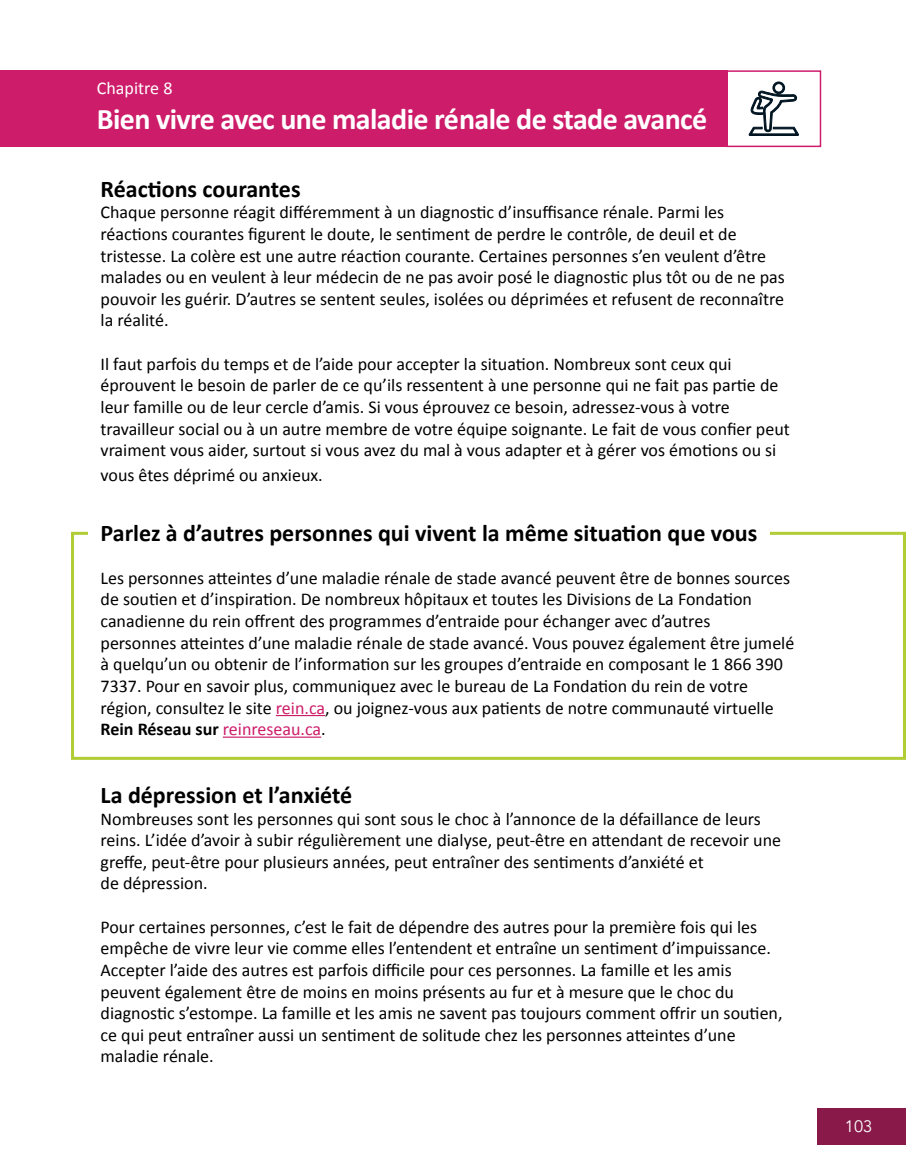
<style>
.page{position:relative;width:906px;height:1176px;background:#fff}
.page>*{position:absolute;margin:0;border:0;box-sizing:border-box;transform-origin:0 0}
.t1{font:700 30px "Calibri";letter-spacing:-.02em;color:#fff}
.t2{font:700 24px "Calibri";color:#000}
.t3{font:18px/21.6px "Calibri";color:#000}
.t4{font:18px "Calibri";color:#fff}
.t5{font:16.5px "Avenir";color:#fff}
.s1{color:#cd1d6a}
.s2{font-weight:700}
</style>
<div class="page">
<div style="left:817px;top:1107px;width:88px;height:37px;background:#881948"></div>
<div style="left:0;top:70px;width:727px;height:77px;background:#cd1d6a"></div>
<div style="left:726px;top:70px;width:94px;height:77px;border:2px solid #cd1d6a"></div>
<svg style="left:748px;top:82px;width:50px;height:54px"></svg>
<div style="left:71px;top:531px;width:834px;height:228px;border:3px solid #b0cd36"></div>
<div style="left:88px;top:520px;width:681px;height:39px;background:#fff"></div>
<hr style="left:276px;top:714px;width:49px;height:2px;background:#cd1d6a">
<hr style="left:223px;top:736px;width:98px;height:1px;background:#cd1d6a">
<p class="t4" style="left:97px;top:77px;width:77px">Chapitre 8</p>
<h1 class="t1" style="left:97px;top:100px;width:611px">Bien vivre avec une maladie rénale de stade avancé</h1>
<h4 class="t2" style="left:100px;top:173px;width:201px">Réactions courantes</h4>
<p class="t3" style="left:100px;top:202px;width:685px">Chaque personne réagit différemment à un diagnostic d’insuffisance rénale. Parmi les réactions courantes figurent le doute, le sentiment de perdre le contrôle, de deuil et de tristesse. La colère est une autre réaction courante. Certaines personnes s’en veulent d’être malades ou en veulent à leur médecin de ne pas avoir posé le diagnostic plus tôt ou de ne pas pouvoir les guérir. D’autres se sentent seules, isolées ou déprimées et refusent de reconnaître la réalité.</p>
<p class="t3" style="left:100px;top:353px;width:690px">Il faut parfois du temps et de l’aide pour accepter la situation. Nombreux sont ceux qui éprouvent le besoin de parler de ce qu’ils ressentent à une personne qui ne fait pas partie de leur famille ou de leur cercle d’amis. Si vous éprouvez ce besoin, adressez-vous à votre travailleur social ou à un autre membre de votre équipe soignante. Le fait de vous confier peut vraiment vous aider, surtout si vous avez du mal à vous adapter et à gérer vos émotions ou si</p>
<p class="t3" style="left:100px;top:464px;width:224px">vous êtes déprimé ou anxieux.</p>
<h4 class="t2" style="left:100px;top:517px;width:658px">Parlez à d’autres personnes qui vivent la même situation que vous</h4>
<p class="t3" style="left:100px;top:567px;width:695px">Les personnes atteintes d’une maladie rénale de stade avancé peuvent être de bonnes sources de soutien et d’inspiration. De nombreux hôpitaux et toutes les Divisions de La Fondation canadienne du rein offrent des programmes d’entraide pour échanger avec d’autres<br>personnes atteintes d’une maladie rénale de stade avancé. Vous pouvez également être jumelé à quelqu’un ou obtenir de l’information sur les groupes d’entraide en composant le 1 866 390<br>7337. Pour en savoir plus, communiquez avec le bureau de La Fondation du rein de votre région, consultez le site <span class="s1">rein.ca</span>, ou joignez-vous aux patients de notre communauté virtuelle <span class="s2">Rein Réseau sur</span> <span class="s1">reinreseau.ca</span>.</p>
<h4 class="t2" style="left:100px;top:779px;width:253px">La dépression et l’anxiété</h4>
<p class="t3" style="left:100px;top:807px;width:681px">Nombreuses sont les personnes qui sont sous le choc à l’annonce de la défaillance de leurs reins. L’idée d’avoir à subir régulièrement une dialyse, peut-être en attendant de recevoir une greffe, peut-être pour plusieurs années, peut entraîner des sentiments d’anxiété et<br>de dépression.</p>
<p class="t3" style="left:100px;top:915px;width:683px">Pour certaines personnes, c’est le fait de dépendre des autres pour la première fois qui les empêche de vivre leur vie comme elles l’entendent et entraîne un sentiment d’impuissance.<br>Accepter l’aide des autres est parfois difficile pour ces personnes. La famille et les amis peuvent également être de moins en moins présents au fur et à mesure que le choc du diagnostic s’estompe. La famille et les amis ne savent pas toujours comment offrir un soutien, ce qui peut entraîner aussi un sentiment de solitude chez les personnes atteintes d’une maladie rénale.</p>
<p class="t5" style="left:844px;top:1115px;width:29px">103</p>
</div>
